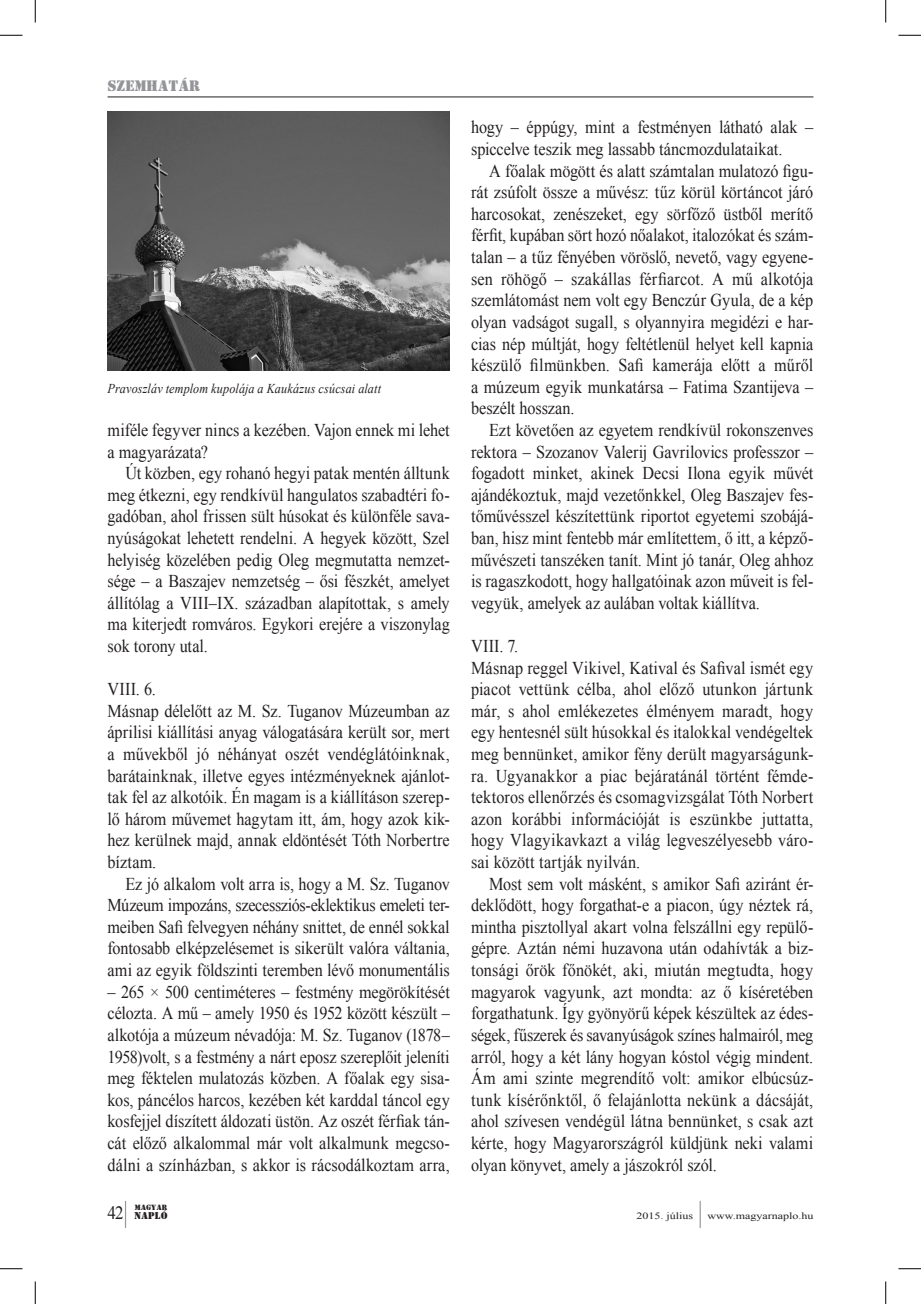
<style>
.page{position:relative;width:921px;height:1304px;background:#fff}
.page>*{position:absolute;margin:0;border:0;box-sizing:border-box;transform-origin:0 0}
.t1{font:30px "Times New Roman";color:#231f20;scale:.4 1}
.t2{font:18.75px "Times New Roman";color:#231f20;scale:.9 1}
.t3{font:18px/21.6px "Times New Roman";color:#231f20;text-align:justify;scale:.9 1}
.t4{font:15px "Hu Stencil BT Regular";color:#939598}
.t5{font:italic 13.5px "Times New Roman";letter-spacing:.01em;color:#231f20;scale:.9 1}
.t6{font:9.75px "Hu Stencil BT Regular";color:#231f20}
.t7{font:9.6px "Times New Roman";color:#231f20;scale:1.25 1}
.t8{font:7.5px "Hu Stencil BT Regular";color:#231f20}
.s1{font-size:30px}
</style>
<div class="page">
<hr style="left:108px;top:97px;width:705px;height:1px;background:#231f20">
<img style="left:108px;top:112px;width:342px;height:259px">
<svg style="left:0;top:35px;width:22px;height:1px"></svg>
<svg style="left:898px;top:35px;width:23px;height:1px"></svg>
<svg style="left:0;top:1268px;width:22px;height:1px"></svg>
<svg style="left:898px;top:1268px;width:23px;height:1px"></svg>
<svg style="left:35px;top:0;width:1px;height:22px"></svg>
<svg style="left:35px;top:1281px;width:1px;height:23px"></svg>
<svg style="left:885px;top:0;width:1px;height:22px"></svg>
<svg style="left:885px;top:1281px;width:1px;height:23px"></svg>
<p class="t4" style="left:108px;top:76px;width:94px">SZEMHATÁR</p>
<p class="t5" style="left:108px;top:379px;width:306px">Pravoszláv templom kupolája a Kaukázus csúcsai alatt</p>
<p class="t3" style="left:108px;top:419px;width:382px">miféle fegyver nincs a kezében. Vajon ennek mi lehet a magyarázata?</p>
<p class="t3" style="left:108px;top:462px;width:382px;text-indent:18px">Út közben, egy rohanó hegyi patak mentén álltunk meg étkezni, egy rendkívül hangulatos szabadtéri fo&shy;gadóban, ahol frissen sült húsokat és különféle sava&shy;nyúságokat lehetett rendelni. A hegyek között, Szel helyiség közelében pedig Oleg megmutatta nemzet&shy;sége – a Baszajev nemzetség – ősi fészkét, amelyet állítólag a VIII–IX. században alapítottak, s amely ma kiterjedt romváros. Egykori erejére a viszonylag sok torony utal.</p>
<p class="t3" style="left:108px;top:678px;width:382px;text-align:left">VIII. 6.<br>Másnap délelőtt az M. Sz. Tuganov Múzeumban az áprilisi kiállítási anyag válogatására került sor, mert a művekből jó néhányat oszét vendéglátóinknak, barátainknak, illetve egyes intézményeknek ajánlot&shy;tak fel az alkotóik. Én magam is a kiállításon szerep&shy;lő három művemet hagytam itt, ám, hogy azok kik&shy;hez kerülnek majd, annak eldöntését Tóth Norbertre bíztam.</p>
<p class="t3" style="left:108px;top:872px;width:382px;text-indent:18px">Ez jó alkalom volt arra is, hogy a M. Sz. Tuganov Múzeum impozáns, szecessziós-eklektikus emeleti ter&shy;meiben Safi felvegyen néhány snittet, de ennél sokkal fontosabb elképzelésemet is sikerült valóra váltania, ami az egyik földszinti teremben lévő monumentális</p>
<p class="t3" style="left:108px;top:980px;width:382px">– 265 × 500 centiméteres – festmény megörökítését célozta. A mű – amely 1950 és 1952 között készült – alkotója a múzeum névadója: M. Sz. Tuganov (1878– 1958)volt, s a festmény a nárt eposz szereplőit jeleníti meg féktelen mulatozás közben. A főalak egy sisa&shy;kos, páncélos harcos, kezében két karddal táncol egy kosfejjel díszített áldozati üstön. Az oszét férfiak tán&shy;cát előző alkalommal már volt alkalmunk megcso&shy;dálni a színházban, s akkor is rácsodálkoztam arra,</p>
<p class="t2" style="left:108px;top:1200px;width:23px">42<span class="s1">|</span></p>
<p class="t8" style="left:135px;top:1203px;width:34px">MAGYAR</p>
<p class="t6" style="left:135px;top:1210px;width:35px">NAPLÓ</p>
<p class="t3" style="left:471px;top:116px;width:382px">hogy – éppúgy, mint a festményen látható alak – spiccelve teszik meg lassabb táncmozdulataikat.</p>
<p class="t3" style="left:471px;top:159px;width:382px;text-indent:18px">A főalak mögött és alatt számtalan mulatozó figu&shy;rát zsúfolt össze a művész: tűz körül körtáncot járó harcosokat, zenészeket, egy sörfőző üstből merítő férfit, kupában sört hozó nőalakot, italozókat és szám&shy;talan – a tűz fényében vöröslő, nevető, vagy egyene&shy;sen röhögő – szakállas férfiarcot. A mű alkotója szemlátomást nem volt egy Benczúr Gyula, de a kép olyan vadságot sugall, s olyannyira megidézi e har&shy;cias nép múltját, hogy feltétlenül helyet kell kapnia készülő filmünkben. Safi kamerája előtt a műről a múzeum egyik munkatársa – Fatima Szantijeva – beszélt hosszan.</p>
<p class="t3" style="left:471px;top:419px;width:382px;text-indent:18px">Ezt követően az egyetem rendkívül rokonszenves rektora – Szozanov Valerij Gavrilovics professzor – fogadott minket, akinek Decsi Ilona egyik művét ajándékoztuk, majd vezetőnkkel, Oleg Baszajev fes&shy;tőművésszel készítettünk riportot egyetemi szobájá&shy;ban, hisz mint fentebb már említettem, ő itt, a képző&shy;művészeti tanszéken tanít. Mint jó tanár, Oleg ahhoz is ragaszkodott, hogy hallgatóinak azon műveit is fel&shy;vegyük, amelyek az aulában voltak kiállítva.</p>
<p class="t3" style="left:471px;top:635px;width:382px;text-align:left">VIII. 7.<br>Másnap reggel Vikivel, Katival és Safival ismét egy piacot vettünk célba, ahol előző utunkon jártunk már, s ahol emlékezetes élményem maradt, hogy egy hentesnél sült húsokkal és italokkal vendégeltek meg bennünket, amikor fény derült magyarságunk&shy;ra. Ugyanakkor a piac bejáratánál történt fémde&shy;tektoros ellenőrzés és csomagvizsgálat Tóth Norbert azon korábbi információját is eszünkbe juttatta, hogy Vlagyikavkazt a világ legveszélyesebb váro&shy;sai között tartják nyilván.</p>
<p class="t3" style="left:471px;top:872px;width:382px;text-indent:18px">Most sem volt másként, s amikor Safi aziránt ér&shy;deklődött, hogy forgathat-e a piacon, úgy néztek rá, mintha pisztollyal akart volna felszállni egy repülő&shy;gépre. Aztán némi huzavona után odahívták a biz&shy;tonsági őrök főnökét, aki, miután megtudta, hogy magyarok vagyunk, azt mondta: az ő kíséretében forgathatunk. Így gyönyörű képek készültek az édes&shy;ségek, fűszerek és savanyúságok színes halmairól, meg arról, hogy a két lány hogyan kóstol végig mindent.<br>Ám ami szinte megrendítő volt: amikor elbúcsúz&shy;tunk kísérőnktől, ő felajánlotta nekünk a dácsáját, ahol szívesen vendégül látna bennünket, s csak azt kérte, hogy Magyarországról küldjünk neki valami olyan könyvet, amely a jászokról szól.</p>
<p class="t7" style="left:636px;top:1209px;width:47px">2015. július</p>
<h1 class="t1" style="left:699px;top:1192px;width:8px">|</h1>
<p class="t7" style="left:708px;top:1209px;width:86px">www.magyarnaplo.hu</p>
</div>
